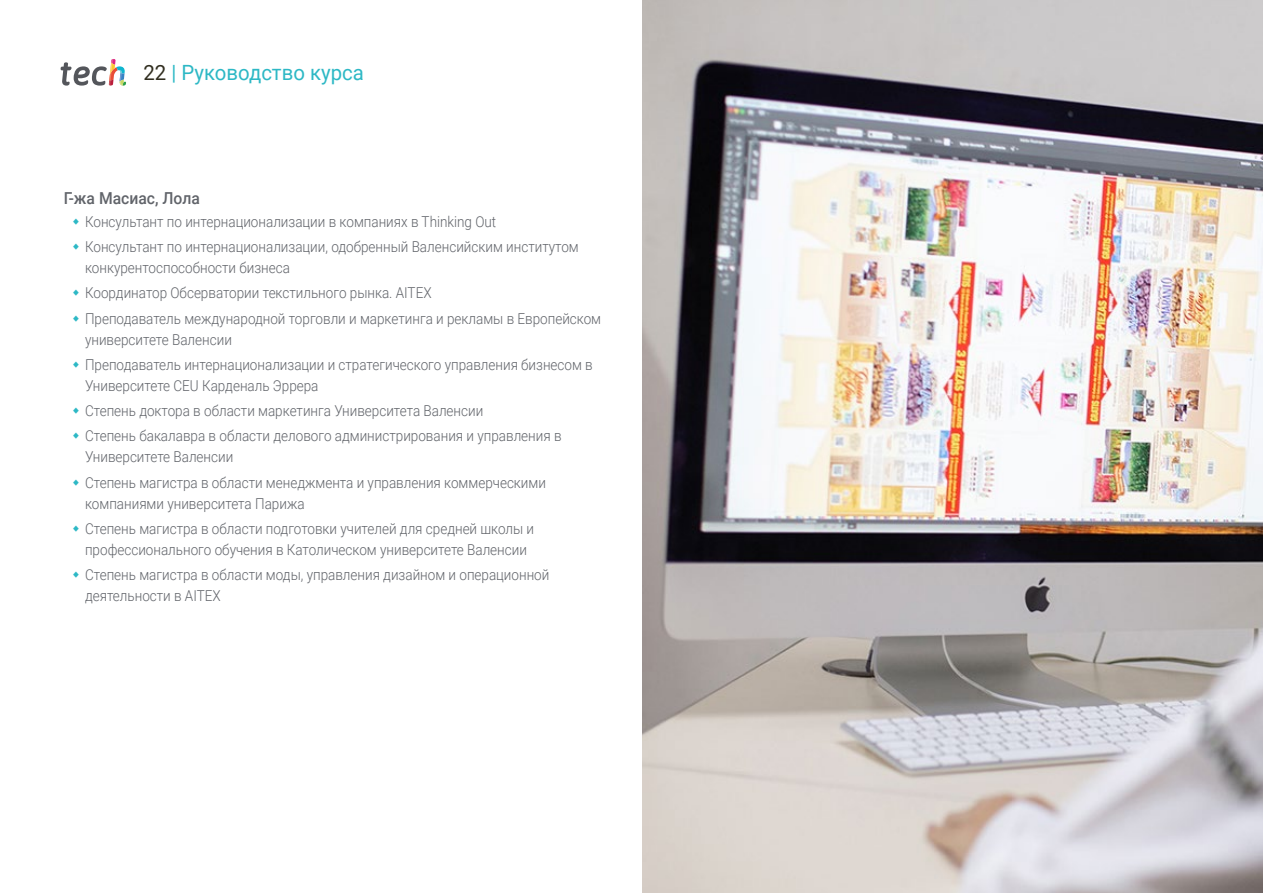
<style>
.page{position:relative;width:1263px;height:893px;background:#fff}
.page>*{position:absolute;margin:0;border:0;box-sizing:border-box;transform-origin:0 0}
.t1{font:21px "Roboto";color:#2db8c5}
.t2{font:500 16.5px "Roboto";color:#61646a;scale:.95 1}
.t3{font:300 15px/25.2px "Roboto";color:#61646a;scale:.9 1}
.s1{color:#312e20}
</style>
<div class="page">
<svg style="left:61px;top:59px;width:65px;height:27px"></svg>
<img style="left:642px;top:0;width:621px;height:893px">
<h1 class="t1" style="left:144px;top:57px;width:222px"><span class="s1">22</span> | Руководство курса</h1>
<p class="t2" style="left:64px;top:186px;width:145px">Г-жа Масиас, Лола</p>
<p class="t3" style="left:85px;top:208px;width:550px">Консультант по интернационализации в компаниях в Thinking Out<br>Консультант по интернационализации, одобренный Валенсийским институтом</p>
<p class="t3" style="left:85px;top:255px;width:575px">конкурентоспособности бизнеса<br>Координатор Обсерватории текстильного рынка. AITEX<br>Преподаватель международной торговли и маркетинга и рекламы в Европейском</p>
<p class="t3" style="left:85px;top:326px;width:566px">университете Валенсии<br>Преподаватель интернационализации и стратегического управления бизнесом в</p>
<p class="t3" style="left:85px;top:372px;width:531px">Университете CEU Карденаль Эррера<br>Степень доктора в области маркетинга Университета Валенсии<br>Степень бакалавра в области делового администрирования и управления в</p>
<p class="t3" style="left:85px;top:444px;width:514px">Университете Валенсии<br>Степень магистра в области менеджмента и управления коммерческими</p>
<p class="t3" style="left:85px;top:490px;width:500px">компаниями университета Парижа<br>Степень магистра в области подготовки учителей для средней школы и</p>
<p class="t3" style="left:85px;top:536px;width:517px">профессионального обучения в Католическом университете Валенсии<br>Степень магистра в области моды, управления дизайном и операционной</p>
<p class="t3" style="left:85px;top:583px;width:152px">деятельности в AITEX</p>
</div>
